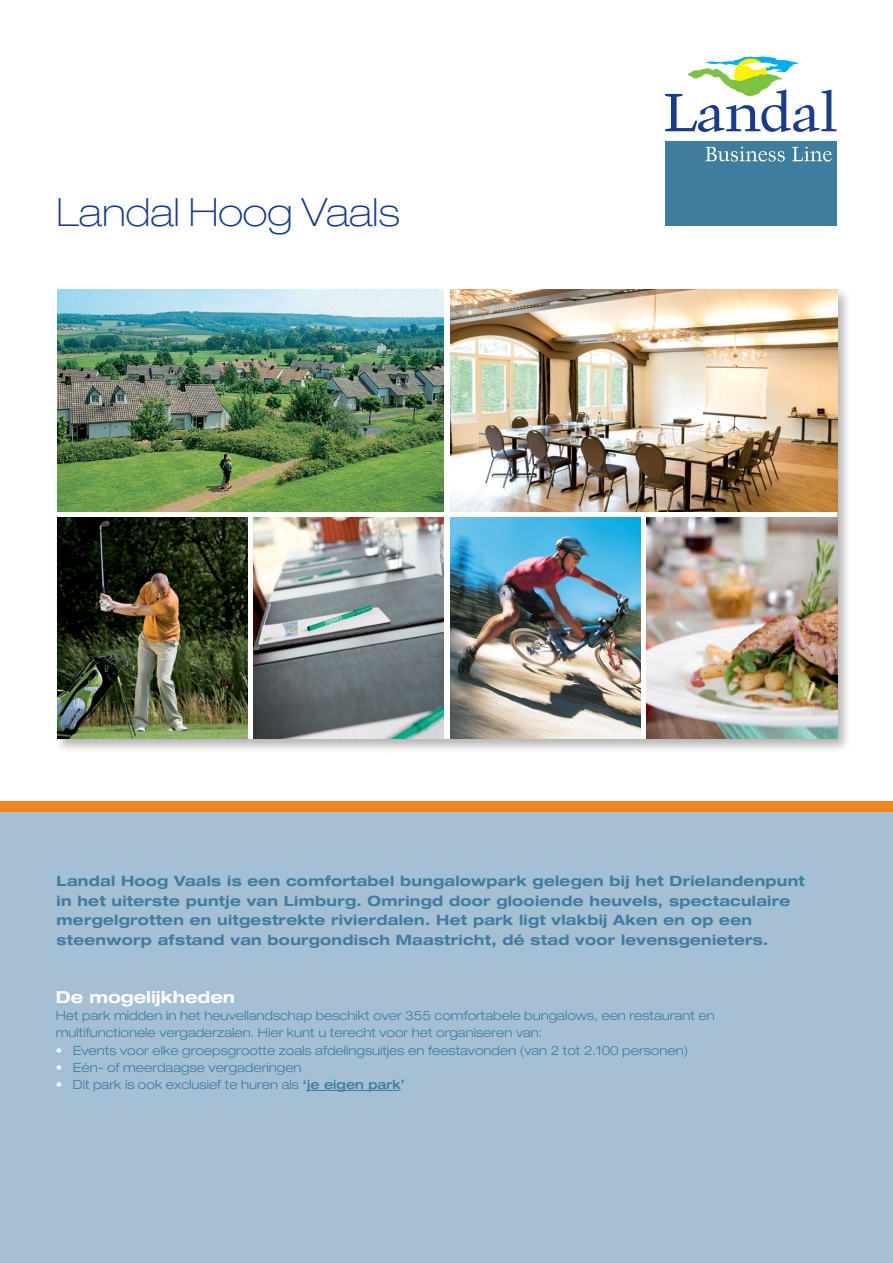
<style>
.page{position:relative;width:893px;height:1263px;background:#fff}
.page>*{position:absolute;margin:0;border:0;box-sizing:border-box;transform-origin:0 0}
.t1{font:100 expanded 39px "Helvetica Neue";color:#183c8e}
.t2{font:700 expanded 16.5px "Helvetica Neue";color:#fff}
.t3{font:700 expanded 14.25px/19.5px "Helvetica Neue";letter-spacing:.02em;color:#3e7d9e}
.t4{font:300 expanded 12.75px/17.2px "Helvetica Neue";color:#3e7d9e}
.s1{color:#fff}
.s2{font-weight:500}
</style>
<div class="page">
<div style="left:0;top:808px;width:893px;height:455px;background:#a5c0d4"></div>
<div style="left:0;top:801px;width:893px;height:11px;background:#f5841f"></div>
<hr style="left:307px;top:1090px;width:94px;height:1px;background:#3e7d9e">
<div style="left:665px;top:141px;width:171px;height:85px;background:#3e7d9e"></div>
<svg style="left:665px;top:57px;width:171px;height:75px"></svg>
<svg style="left:705px;top:147px;width:80px;height:15px"></svg>
<svg style="left:792px;top:147px;width:40px;height:15px"></svg>
<div style="left:54px;top:287px;width:798px;height:467px;background:#000;opacity:.3"></div>
<img style="left:57px;top:290px;width:780px;height:448px">
<img style="left:57px;top:518px;width:190px;height:220px">
<img style="left:254px;top:518px;width:190px;height:220px">
<img style="left:450px;top:518px;width:190px;height:220px">
<img style="left:647px;top:518px;width:190px;height:220px">
<img style="left:450px;top:290px;width:387px;height:221px">
<img style="left:57px;top:290px;width:387px;height:221px">
<h1 class="t1" style="left:57px;top:189px;width:345px">Landal Hoog Vaals</h1>
<p class="t3" style="left:57px;top:871px;width:750px">Landal Hoog Vaals is een comfortabel bungalowpark gelegen bij het Drielandenpunt in het uiterste puntje van Limburg. Omringd door glooiende heuvels, spectaculaire mergelgrotten en uitgestrekte rivierdalen. Het park ligt vlakbij Aken en op een steenworp afstand van bourgondisch Maastricht, dé stad voor levensgenieters.</p>
<p class="t2" style="left:56px;top:987px;width:181px">De mogelijkheden</p>
<p class="t4" style="left:56px;top:1007px;width:660px">Het park midden in het heuvellandschap beschikt over 355 comfortabele bungalows, een restaurant en multifunctionele vergaderzalen. Hier kunt u terecht voor het organiseren van:</p>
<p class="t4" style="left:56px;top:1041px;width:634px"><span class="s1">•</span> Events voor elke groepsgrootte zoals afdelingsuitjes en feestavonden (van 2 tot 2.100 personen)</p>
<p class="t4" style="left:56px;top:1058px;width:247px"><span class="s1">•</span> Eén- of meerdaagse vergaderingen</p>
<p class="t4" style="left:56px;top:1076px;width:351px"><span class="s1">•</span> Dit park is ook exclusief te huren als <span class="s2">‘je eigen park’</span></p>
</div>
